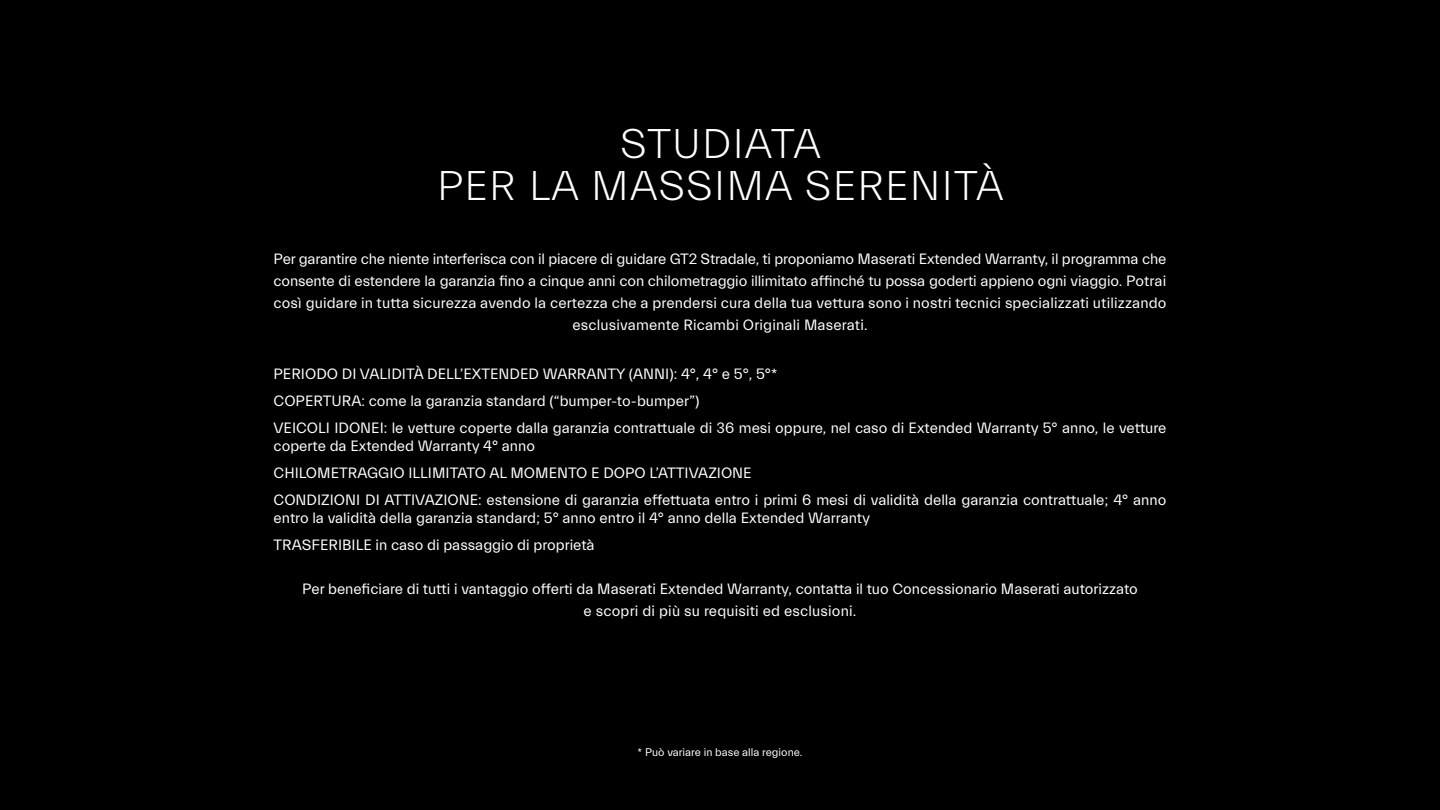
<style>
.page{position:relative;width:1440px;height:810px;background:#000}
.page>*{position:absolute;margin:0;border:0;box-sizing:border-box;transform-origin:0 0}
.t1{font:300 42px/42px "Everett";letter-spacing:.03em;color:#fff;text-align:center}
.t2{font:15.15px/27px "Everett";color:#fff}
.t3{font:11.25px "Everett";color:#fff}
</style>
<div class="page">
<h1 class="t1" style="left:437px;top:123px;width:568px">STUDIATA<br>PER LA MASSIMA SERENITÀ</h1>
<p class="t2" style="left:274px;top:249px;width:894px;line-height:21.9px;text-align:center">Per garantire che niente interferisca con il piacere di guidare GT2 Stradale, ti proponiamo Maserati Extended Warranty, il programma che consente di estendere la garanzia fino a cinque anni con chilometraggio illimitato affinché tu possa goderti appieno ogni viaggio. Potrai così guidare in tutta sicurezza avendo la certezza che a prendersi cura della tua vettura sono i nostri tecnici specializzati utilizzando esclusivamente Ricambi Originali Maserati.</p>
<p class="t2" style="left:274px;top:361px;width:894px">PERIODO DI VALIDITÀ DELL’EXTENDED WARRANTY (ANNI): 4°, 4° e 5°, 5°*<br>COPERTURA: come la garanzia standard (“bumper-to-bumper”)<br>VEICOLI IDONEI: le vetture coperte dalla garanzia contrattuale di 36 mesi oppure, nel caso di Extended Warranty 5° anno, le vetture</p>
<p class="t2" style="left:274px;top:433px;width:894px">coperte da Extended Warranty 4° anno<br>CHILOMETRAGGIO ILLIMITATO AL MOMENTO E DOPO L’ATTIVAZIONE<br>CONDIZIONI DI ATTIVAZIONE: estensione di garanzia effettuata entro i primi 6 mesi di validità della garanzia contrattuale; 4° anno</p>
<p class="t2" style="left:274px;top:505px;width:598px">entro la validità della garanzia standard; 5° anno entro il 4° anno della Extended Warranty<br>TRASFERIBILE in caso di passaggio di proprietà</p>
<p class="t2" style="left:302px;top:578px;width:837px;line-height:21.9px;text-align:center">Per beneficiare di tutti i vantaggio offerti da Maserati Extended Warranty, contatta il tuo Concessionario Maserati autorizzato e scopri di più su requisiti ed esclusioni.</p>
<p class="t3" style="left:638px;top:746px;width:166px">* Può variare in base alla regione.</p>
</div>
